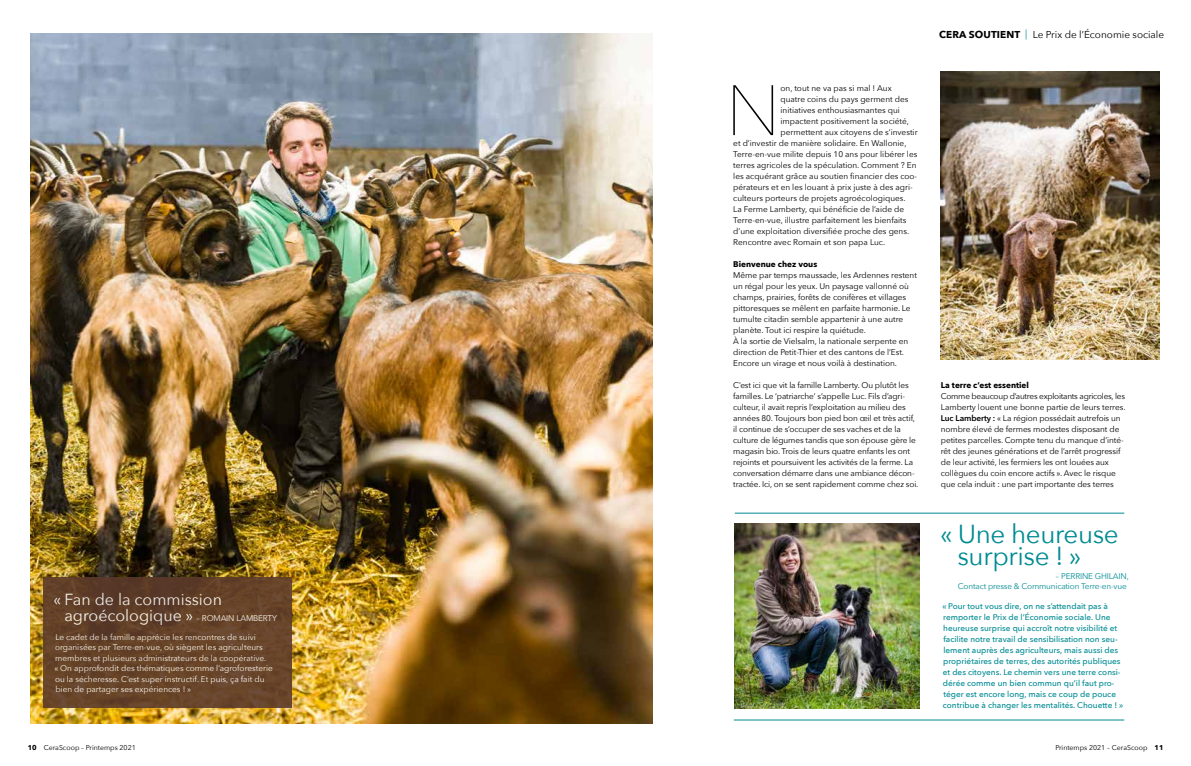
<style>
.page{position:relative;width:1191px;height:766px;background:#fff}
.page>*{position:absolute;margin:0;border:0;box-sizing:border-box;transform-origin:0 0}
.t1{font:200 70.4px "Avenir Next";color:#000}
.t2{font:26px/22px "Avenir Next";letter-spacing:-.015em;color:#008b93}
.t3{font:16px/16px "Avenir Next";color:#fff}
.t4{font:10px "Avenir Next";color:#000}
.t5{font:8.2px/11px "Avenir Next";letter-spacing:-.005em;color:#000}
.t6{font:500 8.2px/11px "Avenir Next";color:#008b93}
.t7{font:8.2px/10.5px "Avenir Next";color:#fff}
.t8{font:8.2px/10px "Avenir Next";letter-spacing:-.02em;color:#008b93;text-align:right}
.t9{font:700 8.2px "Avenir Next";color:#000}
.t10{font:7px "Avenir Next";color:#000}
.s1{font-weight:700}
.s2{color:#008b93}
.s3{font-size:8.2px}
.s4{font-weight:600}
</style>
<div class="page">
<img style="left:941px;top:71px;width:218px;height:288px">
<img style="left:30px;top:33px;width:622px;height:690px">
<div style="left:44px;top:577px;width:248px;height:131px;background:linear-gradient(to bottom,#5f3d28,#6a462a)"></div>
<hr style="left:735px;top:512px;width:389px;height:1px;background:#008b93">
<hr style="left:734px;top:719px;width:390px;height:1px;background:#008b93">
<img style="left:735px;top:523px;width:184px;height:185px">
<p class="t4" style="left:939px;top:26px;width:226px"><span class="s1">CERA SOUTIENT</span> <span class="s2">|</span> Le Prix de l’Économie sociale</p>
<h3 class="t3" style="left:64px;top:590px;width:214px;text-indent:-11px">« Fan de la commission agroécologique » <span class="s3">– ROMAIN LAMBERTY</span></h3>
<p class="t7" style="left:54px;top:631px;width:220px">Le cadet de la famille apprécie les rencontres de suivi organisées par Terre-en-vue, où siègent les agriculteurs membres et plusieurs administrateurs de la coopérative.<br>« On approfondit des thématiques comme l’agroforesterie ou la sécheresse. C’est super instructif. Et puis, ça fait du bien de partager ses expériences ! »</p>
<h1 class="t1" style="left:726px;top:51px;width:56px">N</h1>
<p class="t5" style="left:780px;top:82px;width:113px">on, tout ne va pas si mal ! Aux</p>
<p class="t5" style="left:780px;top:93px;width:129px">quatre coins du pays germent des</p>
<p class="t5" style="left:780px;top:104px;width:121px">initiatives enthousiasmantes qui</p>
<p class="t5" style="left:780px;top:115px;width:130px">impactent positivement la société,</p>
<p class="t5" style="left:780px;top:126px;width:139px">permettent aux citoyens de s’investir</p>
<p class="t5" style="left:733px;top:137px;width:175px">et d’investir de manière solidaire. En Wallonie,</p>
<p class="t5" style="left:733px;top:148px;width:186px">Terre-en-vue milite depuis 10 ans pour libérer les</p>
<p class="t5" style="left:733px;top:159px;width:185px">terres agricoles de la spéculation. Comment ? En</p>
<p class="t5" style="left:733px;top:170px;width:185px">les acquérant grâce au soutien financier des coo-</p>
<p class="t5" style="left:733px;top:181px;width:181px">pérateurs et en les louant à prix juste à des agri-</p>
<p class="t5" style="left:733px;top:192px;width:174px">culteurs porteurs de projets agroécologiques.</p>
<p class="t5" style="left:733px;top:203px;width:172px">La Ferme Lamberty, qui bénéficie de l’aide de</p>
<p class="t5" style="left:733px;top:214px;width:175px">Terre-en-vue, illustre parfaitement les bienfaits</p>
<p class="t5" style="left:733px;top:225px;width:177px">d’une exploitation diversifiée proche des gens.</p>
<p class="t5" style="left:733px;top:236px;width:153px">Rencontre avec Romain et son papa Luc.</p>
<p class="t9" style="left:733px;top:257px;width:85px">Bienvenue chez vous</p>
<p class="t5" style="left:733px;top:269px;width:185px">Même par temps maussade, les Ardennes restent un régal pour les yeux. Un paysage vallonné où champs, prairies, forêts de conifères et villages pittoresques se mêlent en parfaite harmonie. Le tumulte citadin semble appartenir à une autre planète. Tout ici respire la quiétude.<br>À la sortie de Vielsalm, la nationale serpente en direction de Petit-Thier et des cantons de l’Est.<br>Encore un virage et nous voilà à destination.</p>
<p class="t5" style="left:733px;top:379px;width:187px">C’est ici que vit la famille Lamberty. Ou plutôt les familles. Le ‘patriarche’ s’appelle Luc. Fils d’agri&shy;culteur, il avait repris l’exploitation au milieu des années 80. Toujours bon pied bon œil et très actif, il continue de s’occuper de ses vaches et de la culture de légumes tandis que son épouse gère le magasin bio. Trois de leurs quatre enfants les ont rejoints et poursuivent les activités de la ferme. La conversation démarre dans une ambiance décon&shy;tractée. Ici, on se sent rapidement comme chez soi.</p>
<p class="t9" style="left:941px;top:378px;width:90px">La terre c’est essentiel</p>
<p class="t5" style="left:941px;top:390px;width:186px">Comme beaucoup d’autres exploitants agricoles, les Lamberty louent une bonne partie de leurs terres.<br><span class="s4">Luc Lamberty :</span> « La région possédait autrefois un nombre élevé de fermes modestes disposant de petites parcelles. Compte tenu du manque d’inté&shy;rêt des jeunes générations et de l’arrêt progressif de leur activité, les fermiers les ont louées aux collègues du coin encore actifs ». Avec le risque que cela induit : une part importante des terres</p>
<h2 class="t2" style="left:957px;top:521px;width:163px;text-indent:-17px">« Une heureuse surprise ! »</h2>
<p class="t8" style="left:958px;top:570px;width:172px">– PERRINE GHILAIN,<br>Contact presse &amp; Communication Terre-en-vue</p>
<p class="t6" style="left:942px;top:599px;width:182px">« Pour tout vous dire, on ne s’attendait pas à remporter le Prix de l’Économie sociale. Une heureuse surprise qui accroît notre visibilité et facilite notre travail de sensibilisation non seu&shy;lement auprès des agriculteurs, mais aussi des propriétaires de terres, des autorités publiques et des citoyens. Le chemin vers une terre consi&shy;dérée comme un bien commun qu’il faut pro&shy;téger est encore long, mais ce coup de pouce contribue à changer les mentalités. Chouette ! »</p>
<p class="t10" style="left:28px;top:741px;width:110px"><span class="s1">10</span> CeraScoop – Printemps 2021</p>
<p class="t10" style="left:1055px;top:741px;width:110px">Printemps 2021 – CeraScoop <span class="s1">11</span></p>
</div>
